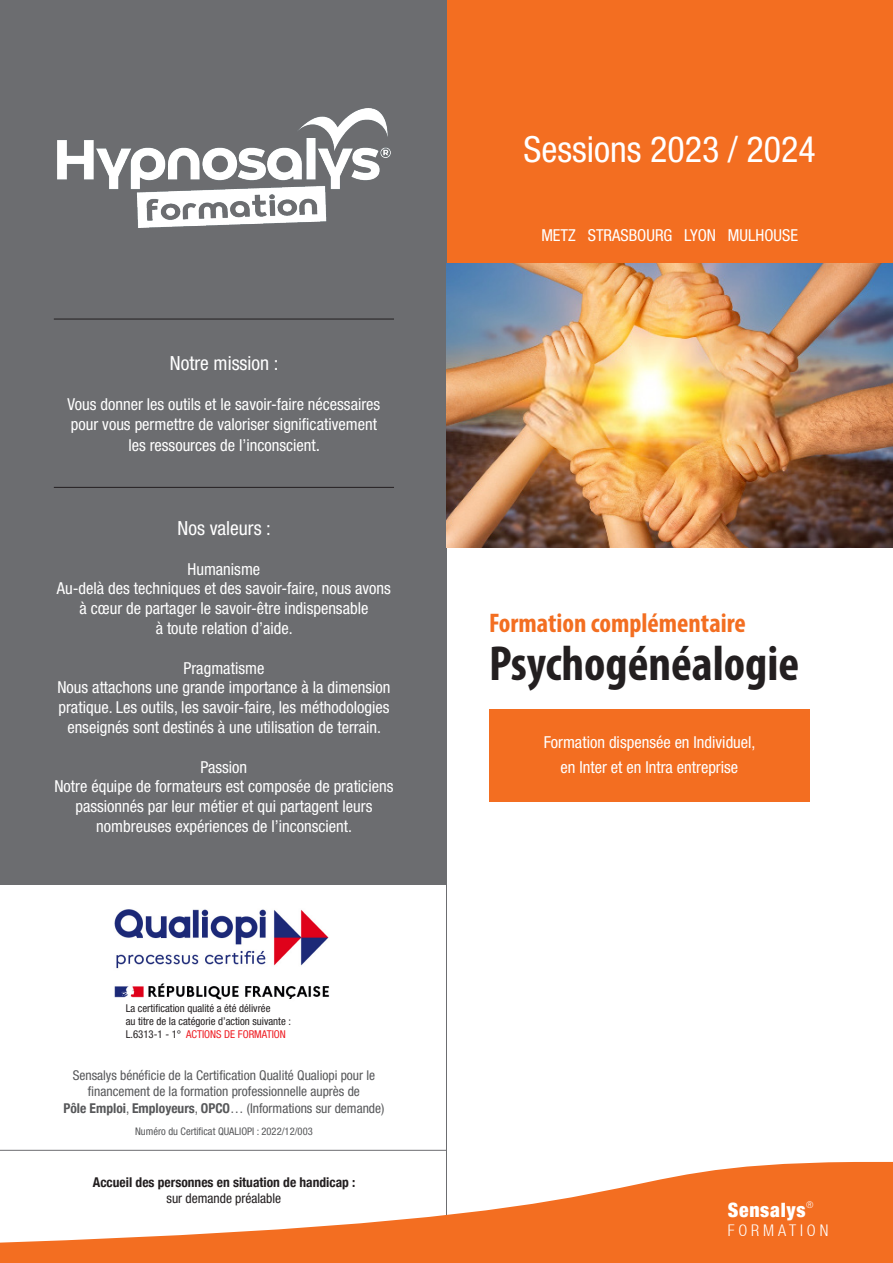
<style>
.page{position:relative;width:893px;height:1263px;background:#fff}
.page>*{position:absolute;margin:0;border:0;box-sizing:border-box;transform-origin:0 0}
.t1{font:700 condensed 49.5px "Myriad Pro";color:#231f20}
.t2{font:italic condensed 36px "Helvetica Neue 57";color:#fff}
.t3{font:700 condensed 27px "Myriad Pro";color:#f36e21}
.t4{font:900 condensed 19.8px "Helvetica Neue";letter-spacing:.035em;color:#fff}
.t5{font:italic condensed 19.5px "Helvetica Neue 57";color:#fff}
.t6{font:italic condensed 16.5px/19.8px "Helvetica Neue 57";color:#fff;text-align:center}
.t7{font:300 condensed 16.05px "Helvetica Neue LT";letter-spacing:.24em;color:#fff}
.t8{font:italic condensed 13.5px/16.4px "Helvetica Neue 57";color:#57585a;text-align:center}
.t9{font:700 condensed 13.5px "Helvetica Neue";color:#231f20}
.t10{font:italic condensed 13.5px "Helvetica Neue 57";color:#231f20}
.t11{font:italic condensed 10.8px "Helvetica Neue 57";color:#231f20}
.t12{font:italic condensed 10.8px "Helvetica Neue 57";color:#ee1d23}
.t13{font:italic condensed 10.5px "Helvetica Neue 57";color:#57585a}
.s1{font-size:18px}
.s2{color:#231f20}
.s3{font-family:"Helvetica Neue";font-weight:700;font-style:normal}
</style>
<div class="page">
<div style="left:489px;top:709px;width:321px;height:93px;background:#f36e21"></div>
<hr style="left:446px;top:0;width:1px;height:1263px;background:#6c6d70">
<svg style="left:0;top:1162px;width:893px;height:101px;fill:#f36e21"></svg>
<div style="left:446px;top:0;width:447px;height:264px;background:#f36e21"></div>
<div style="left:0;top:0;width:446px;height:884px;background:#6c6d70"></div>
<img style="left:57px;top:109px;width:333px;height:119px">
<hr style="left:54px;top:319px;width:340px;height:1px;background:#231f20">
<hr style="left:54px;top:487px;width:340px;height:1px;background:#231f20">
<img style="left:114px;top:909px;width:216px;height:91px">
<hr style="left:0;top:1150px;width:446px;height:1px;background:#6c6d70">
<img style="left:446px;top:264px;width:447px;height:283px">
<p class="t5" style="left:170px;top:352px;width:110px">Notre mission :</p>
<p class="t6" style="left:68px;top:394px;width:314px;text-align:left">Vous donner les outils et le savoir-faire nécessaires pour vous permettre de valoriser significativement</p>
<p class="t6" style="left:128px;top:435px;width:193px">les ressources de l’inconscient<span class="s1">.</span></p>
<p class="t5" style="left:178px;top:517px;width:95px">Nos valeurs :</p>
<p class="t6" style="left:188px;top:559px;width:74px">Humanisme</p>
<p class="t6" style="left:57px;top:578px;width:336px">Au-delà des techniques et des savoir-faire, nous avons à cœur de partager le savoir-être indispensable</p>
<p class="t6" style="left:156px;top:618px;width:138px">à toute relation d’aide.</p>
<p class="t6" style="left:183px;top:658px;width:82px">Pragmatisme</p>
<p class="t6" style="left:57px;top:677px;width:335px">Nous attachons une grande importance à la dimension pratique. Les outils, les savoir-faire, les méthodologies enseignés sont destinés à une utilisation de terrain.</p>
<p class="t6" style="left:201px;top:757px;width:48px">Passion</p>
<p class="t6" style="left:54px;top:776px;width:340px">Notre équipe de formateurs est composée de praticiens passionnés par leur métier et qui partagent leurs nombreuses expériences de l’inconscient.</p>
<p class="t11" style="left:126px;top:1002px;width:146px">La certification qualité a été délivrée</p>
<p class="t11" style="left:126px;top:1015px;width:167px">au titre de la catégorie d’action suivante :</p>
<p class="t12" style="left:126px;top:1028px;width:162px"><span class="s2">L.6313-1 - 1°</span> ACTIONS DE FORMATION</p>
<p class="t8" style="left:73px;top:1067px;width:304px">Sensalys bénéficie de la Certification Qualité Qualiopi pour le financement de la formation professionnelle auprès de</p>
<p class="t8" style="left:63px;top:1100px;width:322px"><span class="s3">Pôle Emploi</span>, <span class="s3">Employeurs</span>, <span class="s3">OPCO</span>… (Informations sur demande)</p>
<p class="t13" style="left:135px;top:1125px;width:179px">Numéro du Certificat QUALIOPI : 2022/12/003</p>
<p class="t9" style="left:93px;top:1171px;width:264px">Accueil des personnes en situation de handicap :</p>
<p class="t10" style="left:167px;top:1191px;width:116px">sur demande préalable</p>
<p class="t2" style="left:524px;top:128px;width:294px">Sessions 2023 / 2024</p>
<p class="t6" style="left:541px;top:225px;width:258px">METZ STRASBOURG LYON MULHOUSE</p>
<p class="t3" style="left:489px;top:607px;width:258px">Formation complémentaire</p>
<p class="t1" style="left:489px;top:633px;width:312px">Psychogénéalogie</p>
<p class="t6" style="left:544px;top:732px;width:213px">Formation dispensée en Individuel,</p>
<p class="t6" style="left:561px;top:757px;width:179px">en Inter et en Intra entreprise</p>
<p class="t4" style="left:728px;top:1193px;width:87px">Sensalys<sup>®</sup></p>
<p class="t7" style="left:728px;top:1221px;width:102px">FORMATION</p>
</div>
